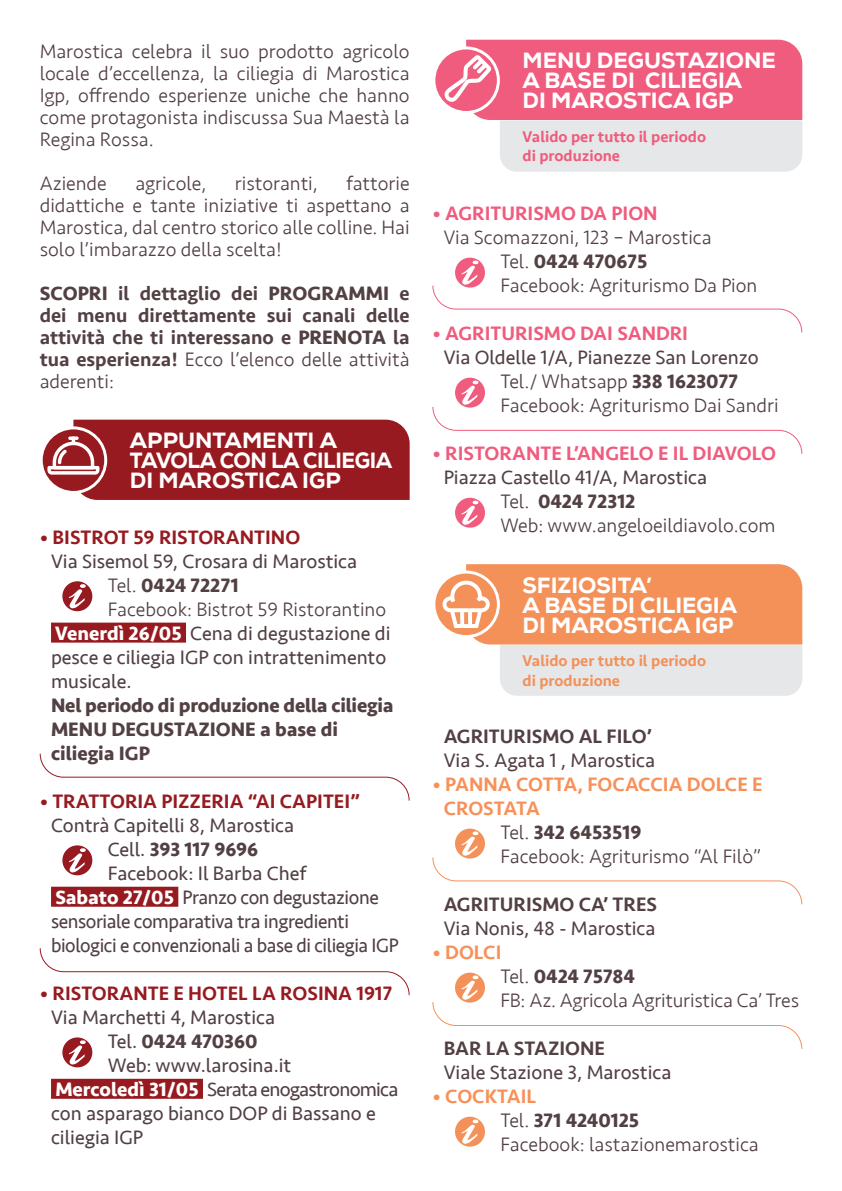
<style>
.page{position:relative;width:842px;height:1191px;background:#fff}
.page>*{position:absolute;margin:0;border:0;box-sizing:border-box;transform-origin:0 0}
.t1{font:800 22px/20px "Nexa";color:#fff}
.t2{font:300 20px/24px "Seravek";color:#524043}
.t3{font:20px "Seravek";color:#524043}
.t4{font:500 20px/22px "Seravek";color:#524043;text-align:justify}
.t5{font:700 20px/24px "Seravek";color:#524043}
.t6{font:500 20px "Seravek";color:#971a20}
.t7{font:500 20px "Seravek";color:#f05c7d}
.t8{font:20px "Seravek";letter-spacing:-.02em;color:#524043}
.t9{font:20px "Seravek";letter-spacing:-.02em;color:#524043;scale:.96 1}
.t10{font:20px "Seravek";letter-spacing:-.04em;color:#524043}
.t11{font:500 20px "Seravek";color:#f79159}
.t12{font:500 16px/19.2px "Seravek";color:#f39159}
.t13{font:500 16px/19.2px "Seravek";color:#f05c7d}
.s1{font-weight:700}
.s2{font-weight:300}
.s3{font-weight:700;color:#fff}
.s4{font-weight:400}
.s5{font-weight:500;color:#f79159}
</style>
<div class="page">
<svg style="left:455px;top:828px;width:30px;height:30px"></svg>
<svg style="left:455px;top:972px;width:30px;height:30px"></svg>
<div style="left:455px;top:1116px;width:30px;height:30px;background:#f39159;border-radius:50%"></div>
<svg style="left:462px;top:1119px;width:17px;height:24px"></svg>
<div style="left:455px;top:258px;width:30px;height:29px;background:#f05c7d;border-radius:50%"></div>
<div style="left:455px;top:378px;width:30px;height:29px;background:#f05c7d;border-radius:50%"></div>
<div style="left:455px;top:498px;width:30px;height:29px;background:#f05c7d;border-radius:50%"></div>
<svg style="left:462px;top:500px;width:17px;height:25px"></svg>
<div style="left:51px;top:622px;width:135px;height:20px;background:#971a20"></div>
<div style="left:51px;top:886px;width:127px;height:20px;background:#971a20"></div>
<div style="left:51px;top:1078px;width:152px;height:20px;background:#971a20"></div>
<div style="left:62px;top:581px;width:30px;height:30px;background:#971a20;border-radius:50%"></div>
<svg style="left:69px;top:584px;width:17px;height:24px"></svg>
<div style="left:62px;top:845px;width:30px;height:30px;background:#971a20;border-radius:50%"></div>
<svg style="left:69px;top:848px;width:17px;height:24px"></svg>
<div style="left:62px;top:1037px;width:30px;height:30px;background:#971a20;border-radius:50%"></div>
<svg style="left:69px;top:1040px;width:17px;height:24px"></svg>
<div style="left:435px;top:573px;width:62px;height:62px;background:#f39159;border-radius:50%"></div>
<svg style="left:442px;top:564px;width:360px;height:132px;background:#f0b899"></svg>
<svg style="left:432px;top:260px;width:371px;height:73px"></svg>
<svg style="left:432px;top:380px;width:371px;height:74px"></svg>
<svg style="left:39px;top:753px;width:371px;height:48px"></svg>
<svg style="left:39px;top:948px;width:371px;height:48px"></svg>
<svg style="left:432px;top:831px;width:371px;height:74px"></svg>
<svg style="left:432px;top:975px;width:371px;height:74px"></svg>
<div style="left:435px;top:49px;width:62px;height:62px;background:#f05c7d;border-radius:50%"></div>
<svg style="left:444px;top:40px;width:358px;height:132px;background:#ee99ad"></svg>
<svg style="left:40px;top:426px;width:67px;height:68px"></svg>
<div style="left:43px;top:429px;width:61px;height:62px;background:#971a20;border-radius:50%"></div>
<svg style="left:47px;top:420px;width:363px;height:80px;background:#9d292e"></svg>
<p class="t2" style="left:40px;top:41px;width:371px;line-height:22px;text-align:justify">Marostica celebra il suo prodotto agricolo locale d’eccellenza, la ciliegia di Marostica Igp, offrendo esperienze uniche che hanno come protagonista indiscussa Sua Maestà la Regina Rossa.</p>
<p class="t2" style="left:40px;top:172px;width:69px">Aziende</p>
<p class="t2" style="left:135px;top:172px;width:72px">agricole,</p>
<p class="t2" style="left:235px;top:172px;width:84px">ristoranti,</p>
<p class="t2" style="left:40px;top:173px;width:371px;line-height:22px;text-align:justify;text-indent:306px">fattorie didattiche e tante iniziative ti aspettano a Marostica, dal centro storico alle colline. Hai solo l’imbarazzo della scelta!</p>
<p class="t4" style="left:40px;top:283px;width:371px"><span class="s1">SCOPRI</span> il dettaglio dei <span class="s1">PROGRAMMI</span> e dei menu direttamente sui canali delle attività che ti interessano e <span class="s1">PRENOTA</span> la tua esperienza! <span class="s2">Ecco l’elenco delle attività aderenti:</span></p>
<p class="t1" style="left:130px;top:430px;width:264px">APPUNTAMENTI A<br>TAVOLA CON LA CILIEGIA<br>DI MAROSTICA IGP</p>
<p class="t6" style="left:40px;top:524px;width:262px">• BISTROT 59 RISTORANTINO</p>
<p class="t3" style="left:51px;top:545px;width:308px">Via Sisemol 59, Crosara di Marostica</p>
<p class="t5" style="left:108px;top:572px;width:132px"><span class="s2">Tel.</span> 0424 72271</p>
<p class="t2" style="left:108px;top:597px;width:280px">Facebook: Bistrot 59 Ristorantino</p>
<p class="t3" style="left:55px;top:617px;width:337px"><span class="s3">Venerdì 26/05</span> Cena di degustazione di</p>
<p class="t3" style="left:51px;top:641px;width:337px">pesce e ciliegia IGP con intrattenimento</p>
<p class="t3" style="left:51px;top:665px;width:82px">musicale.</p>
<p class="t5" style="left:51px;top:692px;width:344px">Nel periodo di produzione della ciliegia<br>MENU DEGUSTAZIONE a base di ciliegia IGP</p>
<p class="t6" style="left:40px;top:788px;width:322px">• TRATTORIA PIZZERIA “AI CAPITEI”</p>
<p class="t3" style="left:51px;top:809px;width:245px">Contrà Capitelli 8, Marostica</p>
<p class="t5" style="left:108px;top:836px;width:152px"><span class="s4">Cell.</span> 393 117 9696</p>
<p class="t3" style="left:108px;top:857px;width:200px">Facebook: Il Barba Chef</p>
<p class="t8" style="left:55px;top:881px;width:325px"><span class="s3">Sabato 27/05</span> Pranzo con degustazione</p>
<p class="t8" style="left:51px;top:905px;width:299px">sensoriale comparativa tra ingredienti</p>
<p class="t9" style="left:51px;top:929px;width:363px">biologici e convenzionali a base di ciliegia IGP</p>
<p class="t6" style="left:40px;top:980px;width:354px">• RISTORANTE E HOTEL LA ROSINA 1917</p>
<p class="t3" style="left:51px;top:1001px;width:226px">Via Marchetti 4, Marostica</p>
<p class="t5" style="left:108px;top:1028px;width:151px"><span class="s4">Tel.</span> 0424 470360</p>
<p class="t3" style="left:108px;top:1049px;width:185px">Web: www.larosina.it</p>
<p class="t10" style="left:55px;top:1073px;width:344px"><span class="s3">Mercoledì 31/05</span> Serata enogastronomica</p>
<p class="t3" style="left:51px;top:1097px;width:326px">con asparago bianco DOP di Bassano e</p>
<p class="t3" style="left:51px;top:1121px;width:94px">ciliegia IGP</p>
<p class="t1" style="left:523px;top:51px;width:255px">MENU DEGUSTAZIONE<br>A BASE DI CILIEGIA<br>DI MAROSTICA IGP</p>
<p class="t13" style="left:523px;top:127px;width:185px">Valido per tutto il periodo di produzione</p>
<p class="t7" style="left:432px;top:201px;width:227px">• AGRITURISMO DA PION</p>
<p class="t2" style="left:500px;top:226px;width:259px;text-indent:-57px">Via Scomazzoni, 123 – Marostica<br>Tel. <span class="s1">0424 470675<br></span>Facebook: Agriturismo Da Pion</p>
<p class="t7" style="left:432px;top:321px;width:257px">• AGRITURISMO DAI SANDRI</p>
<p class="t2" style="left:500px;top:346px;width:280px;text-indent:-57px"><span class="s4">Via Oldelle 1/A, Pianezze San Lorenzo<br></span>Tel./ Whatsapp <span class="s1">338 1623077<br></span>Facebook: Agriturismo Dai Sandri</p>
<p class="t7" style="left:432px;top:441px;width:345px">• RISTORANTE L’ANGELO E IL DIAVOLO</p>
<p class="t2" style="left:500px;top:466px;width:277px;text-indent:-57px"><span class="s4">Piazza Castello 41/A, Marostica<br></span>Tel. <span class="s1">0424 72312<br></span>Web: www.angeloeildiavolo.com</p>
<p class="t1" style="left:523px;top:575px;width:216px">SFIZIOSITA’<br>A BASE DI CILIEGIA<br>DI MAROSTICA IGP</p>
<p class="t12" style="left:523px;top:651px;width:185px">Valido per tutto il periodo di produzione</p>
<p class="t4" style="left:444px;top:725px;width:210px">AGRITURISMO AL FILO’</p>
<p class="t3" style="left:444px;top:744px;width:213px">Via S. Agata 1 , Marostica</p>
<p class="t11" style="left:432px;top:772px;width:332px">• PANNA COTTA, FOCACCIA DOLCE E</p>
<p class="t11" style="left:444px;top:796px;width:98px">CROSTATA</p>
<p class="t5" style="left:500px;top:820px;width:143px"><span class="s2">Tel.</span> 342 6453519</p>
<p class="t2" style="left:500px;top:844px;width:262px">Facebook: Agriturismo “Al Filò”</p>
<p class="t4" style="left:444px;top:893px;width:215px">AGRITURISMO CA’ TRES</p>
<p class="t3" style="left:444px;top:912px;width:213px">Via Nonis, 48 - Marostica</p>
<p class="t2" style="left:500px;top:940px;width:300px;text-indent:-68px"><span class="s5">• DOLCI<br></span>Tel. <span class="s1">0424 75784<br></span>FB: Az. Agricola Agrituristica Ca’ Tres</p>
<p class="t4" style="left:444px;top:1037px;width:163px">BAR LA STAZIONE</p>
<p class="t3" style="left:444px;top:1056px;width:229px">Viale Stazione 3, Marostica</p>
<p class="t2" style="left:500px;top:1084px;width:260px;text-indent:-68px"><span class="s5">• COCKTAIL<br></span>Tel. <span class="s1">371 4240125<br></span>Facebook: lastazionemarostica</p>
</div>
